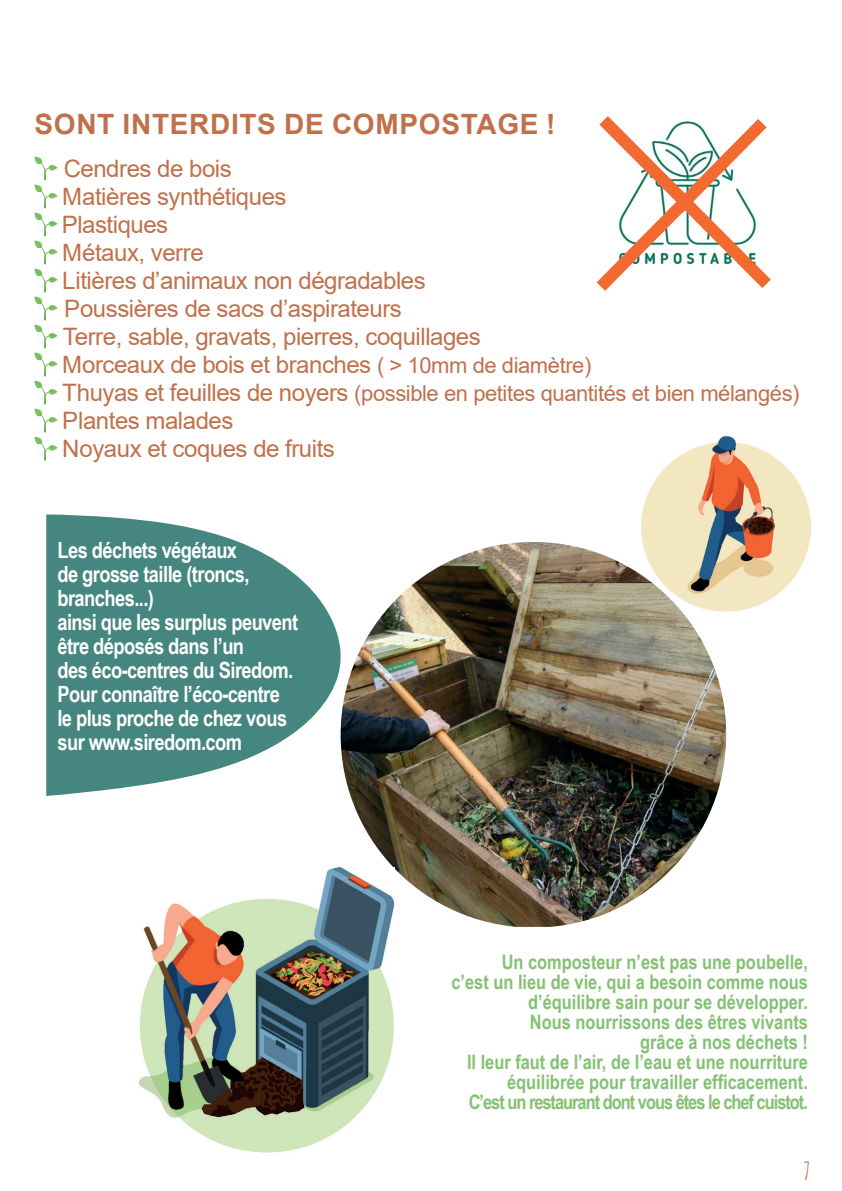
<style>
.page{position:relative;width:842px;height:1191px;background:#fff}
.page>*{position:absolute;margin:0;border:0;box-sizing:border-box;transform-origin:0 0}
.t1{font:700 28px "Arial";letter-spacing:.025em;color:#bf714b}
.t2{font:700 24.2px "Amatic SC";color:#bf714b}
.t3{font:24px/28px "Arial";letter-spacing:-.02em;color:#bf714b}
.t4{font:700 22.4px/24px "Arial Narrow";letter-spacing:-.025em;color:#fff}
.t5{font:22px "Arial";letter-spacing:-.02em;color:#bf714b}
.t6{font:700 20px/20px "Arial Narrow";color:#84c173;text-align:right}
.s1{font-size:22px}
.s2{font-size:24px}
</style>
<div class="page">
<svg style="left:46px;top:514px;width:295px;height:282px;fill:#468681"></svg>
<svg style="left:34px;top:156px;width:24px;height:304px"></svg>
<img style="left:642px;top:463px;width:169px;height:148px">
<img style="left:670px;top:436px;width:113px;height:28px">
<img style="left:341px;top:542px;width:385px;height:385px">
<img style="left:139px;top:867px;width:256px;height:285px">
<svg style="left:596px;top:116px;width:175px;height:175px"></svg>
<h1 class="t1" style="left:35px;top:104px;width:523px">SONT INTERDITS DE COMPOSTAGE !</h1>
<p class="t3" style="left:62px;top:154px;width:531px">Cendres de bois<br>Matières synthétiques<br>Plastiques<br>Métaux, verre<br>Litières d’animaux non dégradables<br>Poussières de sacs d’aspirateurs<br>Terre, sable, gravats, pierres, coquillages<br>Morceaux de bois et branches <span class="s1">( &gt; 10mm de diamètre)</span></p>
<p class="t5" style="left:62px;top:378px;width:739px"><span class="s2">Thuyas et feuilles de noyers</span> (possible en petites quantités et bien mélangés)</p>
<p class="t3" style="left:62px;top:406px;width:274px">Plantes malades<br>Noyaux et coques de fruits</p>
<p class="t4" style="left:57px;top:537px;width:242px">Les déchets végétaux<br>de grosse taille (troncs, branches...)<br>ainsi que les surplus peuvent être déposés dans l’un<br>des éco-centres du Siredom.<br>Pour connaître l’éco-centre le plus proche de chez vous sur www.siredom.com</p>
<p class="t6" style="left:451px;top:950px;width:358px">Un composteur n’est pas une poubelle,<br>c’est un lieu de vie, qui a besoin comme nous d’équilibre sain pour se développer.<br>Nous nourrissons des êtres vivants<br>grâce à nos déchets !<br>Il leur faut de l’air, de l’eau et une nourriture équilibrée pour travailler efficacement.<br>C’est un restaurant dont vous êtes le chef cuistot.</p>
<p class="t2" style="left:803px;top:1152px;width:9px">7</p>
</div>
